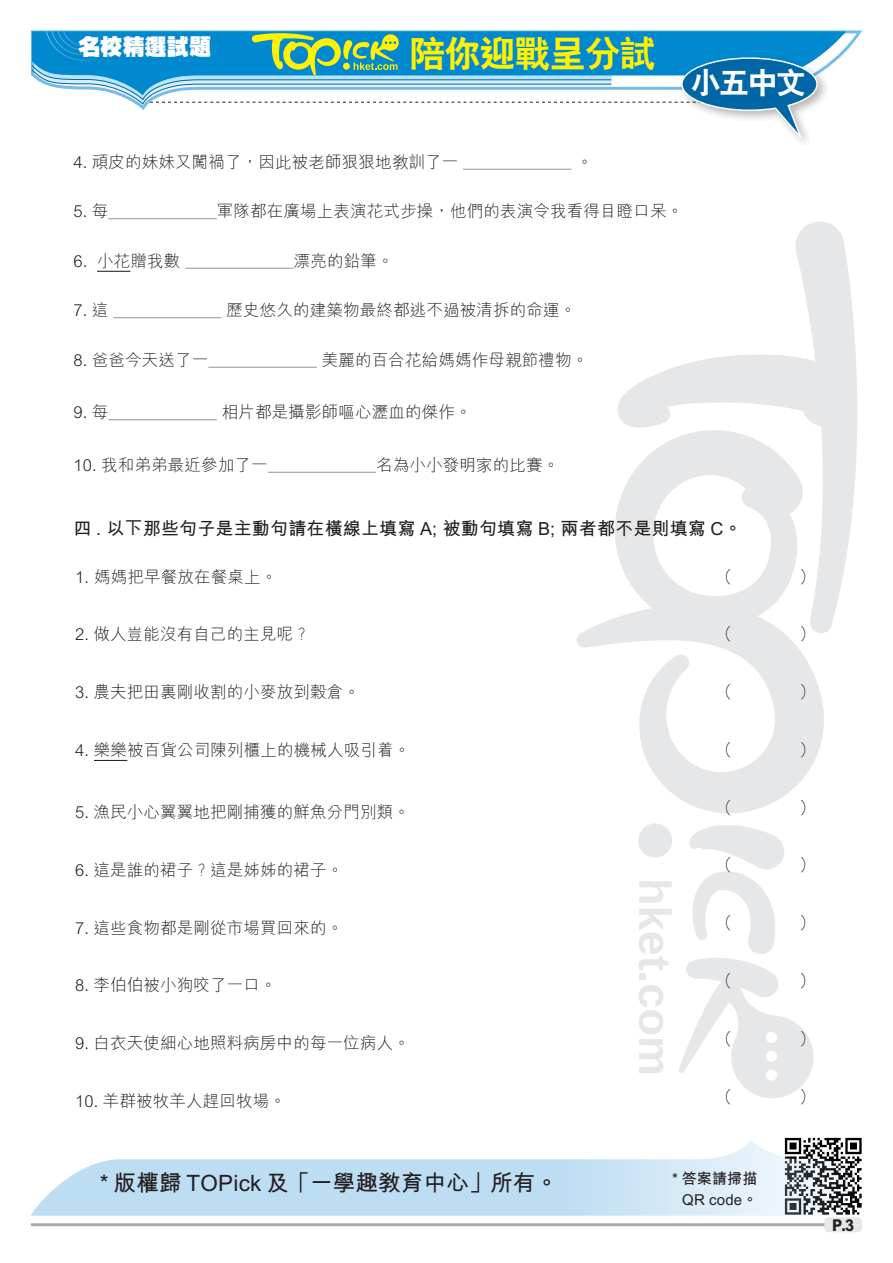
<style>
.page{position:relative;width:893px;height:1263px;background:#fff}
.page>*{position:absolute;margin:0;border:0;box-sizing:border-box;transform-origin:0 0}
.小題eq{font:36px "C Hei 2 Xbold HKSCS";letter-spacing:-.025em;color:#fff101}
.內文{font:30px "C Hei 2 Xbold HKSCS";color:#fff}
.sf_內文{font:22.5px "M Hei Bold HKSCS";letter-spacing:.01em;color:#231f20}
.小題{font:22.2px "C Hei Ultra Bold HKSCS";color:#fff}
.Ex_Questions{font:18px "M Hei Bold HKSCS";letter-spacing:.01em;color:#231f20}
.Ex_Text01{font:16.5px "M Hei Light HKSCS";letter-spacing:.01em;color:#231f20}
.t1{font:16.2px "M Hei Xbold HKSCS";color:#231f20;scale:.9 1}
.sf_內文-2{font:15px "M Hei Bold HKSCS";letter-spacing:.01em;color:#231f20}
</style>
<div class="page">
<svg style="left:639px;top:881px;width:33px;height:22px"></svg>
<svg style="left:639px;top:909px;width:33px;height:61px"></svg>
<div style="left:639px;top:974px;width:7px;height:6px;background:#e6e7e9"></div>
<svg style="left:639px;top:985px;width:24px;height:88px"></svg>
<div style="left:638px;top:823px;width:34px;height:34px;background:#e6e7e9;border-radius:50%"></div>
<svg style="left:679px;top:825px;width:135px;height:273px"></svg>
<svg style="left:617px;top:221px;width:240px;height:411px"></svg>
<svg style="left:577px;top:430px;width:248px;height:383px"></svg>
<svg style="left:818px;top:31px;width:28px;height:36px"></svg>
<div style="left:678px;top:53px;width:151px;height:97px;background:#231f20;opacity:.32"></div>
<svg style="left:31px;top:30px;width:787px;height:115px"></svg>
<img style="left:784px;top:1137px;width:78px;height:71px">
<svg style="left:30px;top:1140px;width:831px;height:76px;fill:#c0ddf3"></svg>
<hr style="left:31px;top:1223px;width:831px;height:3px;background:#a8a9ad">
<hr style="left:94px;top:760px;width:33px;height:1px;background:#231f20">
<hr style="left:97px;top:271px;width:33px;height:1px;background:#231f20">
<hr style="left:463px;top:169px;width:109px;height:1px;background:#939598">
<hr style="left:108px;top:218px;width:109px;height:1px;background:#939598">
<hr style="left:185px;top:268px;width:109px;height:1px;background:#939598">
<hr style="left:113px;top:317px;width:109px;height:1px;background:#939598">
<hr style="left:208px;top:367px;width:109px;height:1px;background:#939598">
<hr style="left:108px;top:419px;width:109px;height:1px;background:#939598">
<hr style="left:268px;top:472px;width:108px;height:1px;background:#939598">
<div style="left:824px;top:1217px;width:38px;height:15px;background:#e6e7e9;border-radius:4px"></div>
<p class="小題" style="left:78px;top:32px;width:135px">名校精選試題</p>
<p class="小題eq" style="left:409px;top:30px;width:248px">陪你迎戰呈分試</p>
<p class="內文" style="left:691px;top:63px;width:117px">小五中文</p>
<p class="Ex_Text01" style="left:73px;top:150px;width:386px">4. 頑皮的妹妹又闖禍了，因此被老師狠狠地教訓了一</p>
<p class="Ex_Text01" style="left:576px;top:150px;width:18px">。</p>
<p class="Ex_Text01" style="left:73px;top:200px;width:36px">5. 每</p>
<p class="Ex_Text01" style="left:217px;top:200px;width:468px">軍隊都在廣場上表演花式步操，他們的表演令我看得目瞪口呆。</p>
<p class="Ex_Text01" style="left:73px;top:249px;width:108px">6. 小花贈我數</p>
<p class="Ex_Text01" style="left:294px;top:249px;width:101px">漂亮的鉛筆。</p>
<p class="Ex_Text01" style="left:73px;top:299px;width:36px">7. 這</p>
<p class="Ex_Text01" style="left:226px;top:299px;width:351px">歷史悠久的建築物最終都逃不過被清拆的命運。</p>
<p class="Ex_Text01" style="left:73px;top:348px;width:136px">8. 爸爸今天送了一</p>
<p class="Ex_Text01" style="left:322px;top:348px;width:268px">美麗的百合花給媽媽作母親節禮物。</p>
<p class="Ex_Text01" style="left:73px;top:401px;width:36px">9. 每</p>
<p class="Ex_Text01" style="left:222px;top:401px;width:251px">相片都是攝影師嘔心瀝血的傑作。</p>
<p class="Ex_Text01" style="left:73px;top:453px;width:196px">10. 我和弟弟最近參加了一</p>
<p class="Ex_Text01" style="left:376px;top:453px;width:185px">名為小小發明家的比賽。</p>
<p class="Ex_Questions" style="left:73px;top:515px;width:670px">四 . 以下那些句子是主動句請在橫線上填寫 A; 被動句填寫 B; 兩者都不是則填寫 C。</p>
<p class="Ex_Text01" style="left:75px;top:565px;width:203px">1. 媽媽把早餐放在餐桌上。</p>
<p class="Ex_Text01" style="left:716px;top:565px;width:18px">（</p>
<p class="Ex_Text01" style="left:799px;top:565px;width:18px">）</p>
<p class="Ex_Text01" style="left:75px;top:623px;width:236px">2. 做人豈能沒有自己的主見呢？</p>
<p class="Ex_Text01" style="left:716px;top:623px;width:18px">（</p>
<p class="Ex_Text01" style="left:799px;top:623px;width:18px">）</p>
<p class="Ex_Text01" style="left:75px;top:680px;width:286px">3. 農夫把田裏剛收割的小麥放到穀倉。</p>
<p class="Ex_Text01" style="left:716px;top:680px;width:18px">（</p>
<p class="Ex_Text01" style="left:799px;top:680px;width:18px">）</p>
<p class="Ex_Text01" style="left:75px;top:738px;width:337px">4. 樂樂被百貨公司陳列櫃上的機械人吸引着。</p>
<p class="Ex_Text01" style="left:716px;top:738px;width:18px">（</p>
<p class="Ex_Text01" style="left:799px;top:738px;width:18px">）</p>
<p class="Ex_Text01" style="left:75px;top:800px;width:336px">5. 漁民小心翼翼地把剛捕獲的鮮魚分門別類。</p>
<p class="Ex_Text01" style="left:716px;top:796px;width:18px">（</p>
<p class="Ex_Text01" style="left:799px;top:796px;width:18px">）</p>
<p class="Ex_Text01" style="left:75px;top:858px;width:270px">6. 這是誰的裙子？這是姊姊的裙子。</p>
<p class="Ex_Text01" style="left:716px;top:854px;width:18px">（</p>
<p class="Ex_Text01" style="left:799px;top:854px;width:18px">）</p>
<p class="Ex_Text01" style="left:75px;top:916px;width:270px">7. 這些食物都是剛從市場買回來的。</p>
<p class="Ex_Text01" style="left:716px;top:911px;width:18px">（</p>
<p class="Ex_Text01" style="left:799px;top:911px;width:18px">）</p>
<p class="Ex_Text01" style="left:75px;top:974px;width:203px">8. 李伯伯被小狗咬了一口。</p>
<p class="Ex_Text01" style="left:716px;top:969px;width:18px">（</p>
<p class="Ex_Text01" style="left:799px;top:969px;width:18px">）</p>
<p class="Ex_Text01" style="left:75px;top:1031px;width:336px">9. 白衣天使細心地照料病房中的每一位病人。</p>
<p class="Ex_Text01" style="left:716px;top:1027px;width:18px">（</p>
<p class="Ex_Text01" style="left:799px;top:1027px;width:18px">）</p>
<p class="Ex_Text01" style="left:75px;top:1089px;width:212px">10. 羊群被牧羊人趕回牧場。</p>
<p class="Ex_Text01" style="left:716px;top:1085px;width:18px">（</p>
<p class="Ex_Text01" style="left:799px;top:1085px;width:18px">）</p>
<p class="sf_內文" style="left:100px;top:1166px;width:460px">* 版權歸 TOPick 及「一學趣教育中心」所有。</p>
<p class="sf_內文-2" style="left:672px;top:1167px;width:87px">* 答案請掃描</p>
<p class="sf_內文-2" style="left:682px;top:1188px;width:77px">QR code。</p>
<p class="t1" style="left:832px;top:1214px;width:26px">P.3</p>
</div>
